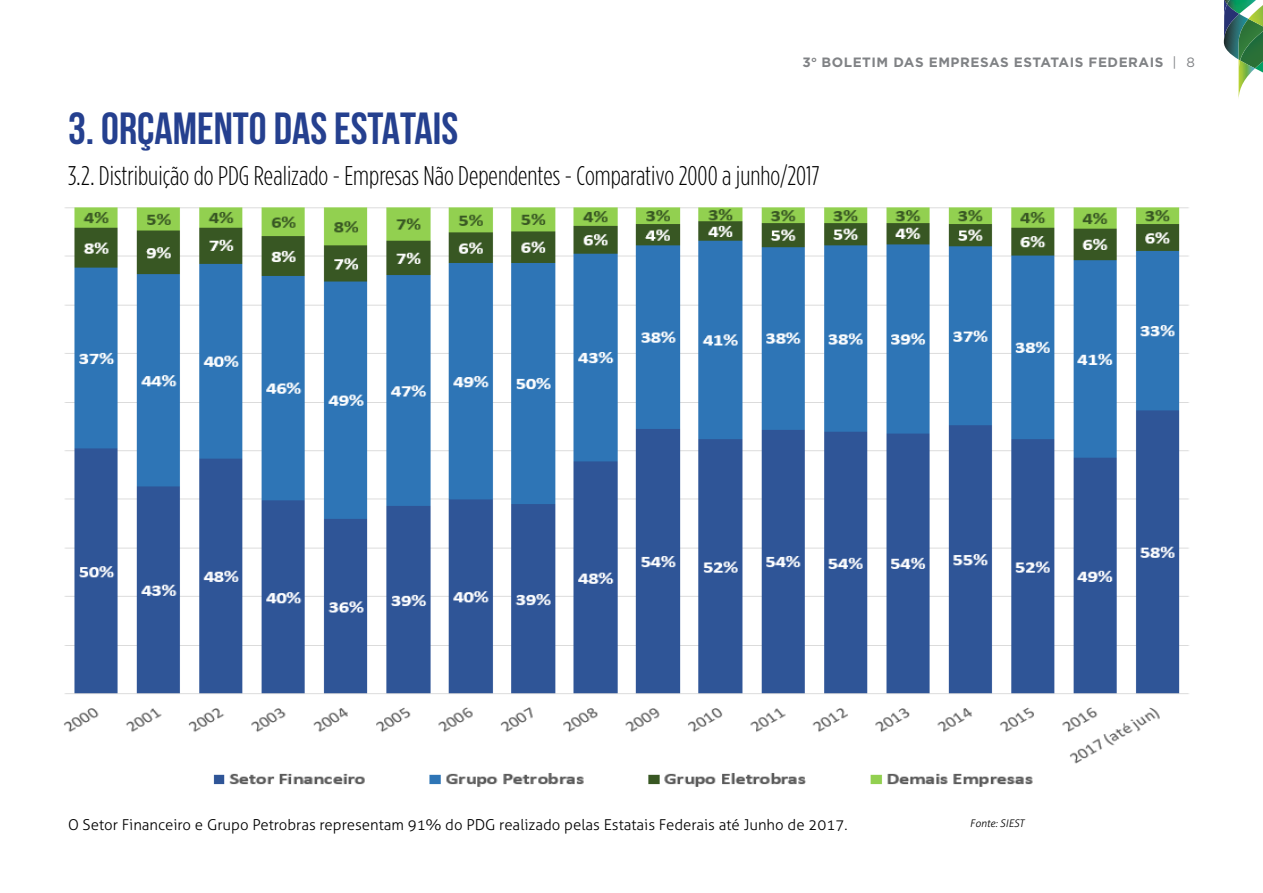
<style>
.page{position:relative;width:1263px;height:893px;background:#fff}
.page>*{position:absolute;margin:0;border:0;box-sizing:border-box;transform-origin:0 0}
.t1{font:700 45px "Bebas Neue";color:#25408f}
.t2{font:300 condensed 27px "Gotham HTF";color:#000}
.t3{font:300 15px "Aller";color:#000}
.t4{font:700 13.5px "Gotham HTF";letter-spacing:.04em;color:#808285}
.t5{font:italic 300 10.5px "Aller";color:#000}
.s1{font-weight:400}
</style>
<div class="page">
<svg style="left:1224px;top:0;width:39px;height:98px"></svg>
<img style="left:64px;top:207px;width:1125px;height:580px">
<p class="t4" style="left:802px;top:54px;width:394px">3<sup>o</sup> BOLETIM DAS EMPRESAS ESTATAIS FEDERAIS <span class="s1">| 8</span></p>
<h1 class="t1" style="left:68px;top:104px;width:392px">3. ORÇAMENTO DAS ESTATAIS</h1>
<h2 class="t2" style="left:68px;top:162px;width:753px">3.2. Distribuição do PDG Realizado - Empresas Não Dependentes - Comparativo 2000 a junho/2017</h2>
<p class="t3" style="left:68px;top:816px;width:781px">O Setor Financeiro e Grupo Petrobras representam 91% do PDG realizado pelas Estatais Federais até Junho de 2017.</p>
<p class="t5" style="left:970px;top:817px;width:56px">Fonte: SIEST</p>
</div>
